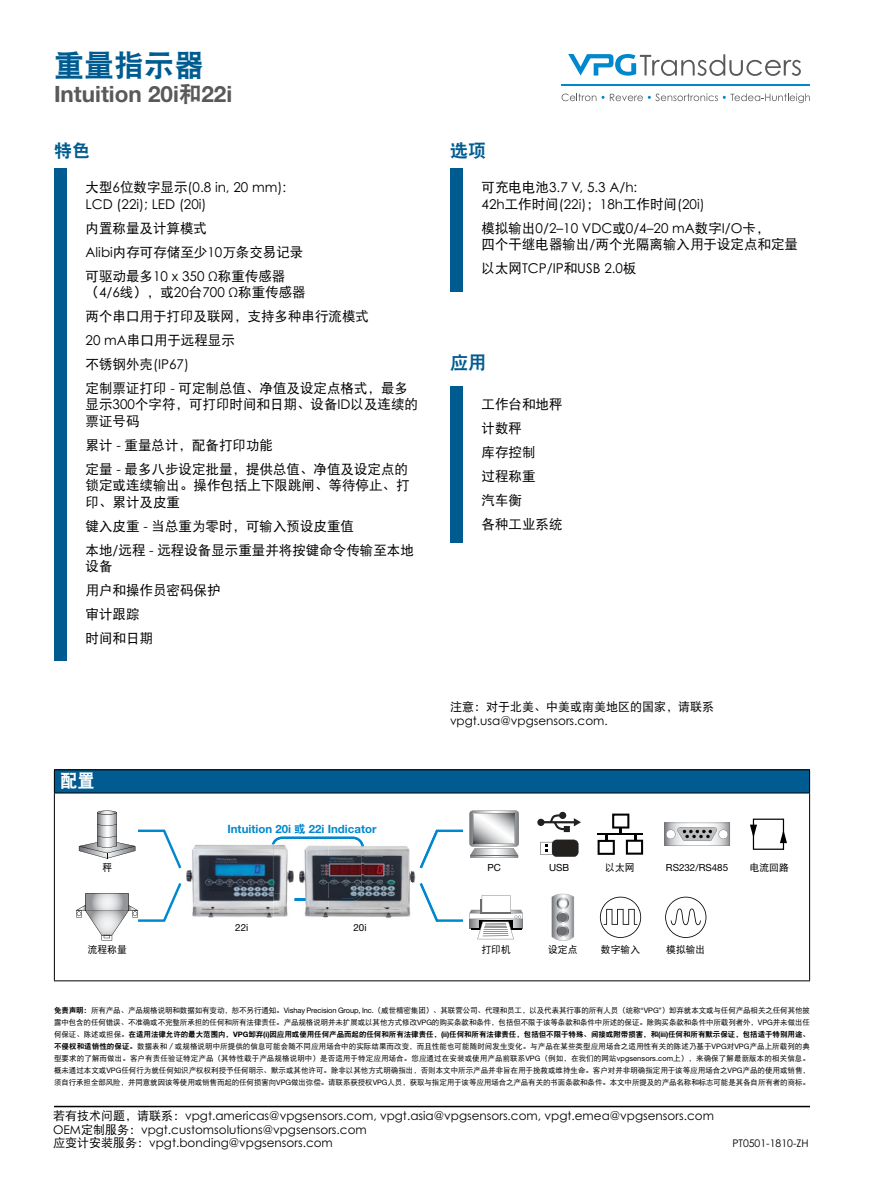
<style>
.page{position:relative;width:891px;height:1188px;background:#fff}
.page>*{position:absolute;margin:0;border:0;box-sizing:border-box;transform-origin:0 0}
.PT_Back_Header{font:30px "DF Hei GB W9";color:#005c90}
.PT_Back-Subheader{font:700 22.5px "Helvetica Neue LT Std";color:#58595b}
.PT-bullet-header{font:18px "DF Hei GB W9";color:#005c90}
.PT_Table_TopHeader{font:18px "DF Hei GB W9";color:#fff;scale:.95 1}
.PT-back-bullet-point{font:13.5px/16.5px "DF Hei GB W5";color:#000}
.PT-back-bullet-point-2{font:13.5px/16.5px "Century Gothic Pro";color:#000}
.PT_Back_Contact_Emai{font:12px/13.5px "Century Gothic Pro";color:#000}
.PT-body{font:12px/14.4px "Century Gothic Pro";color:#000}
.t1{font:700 11.4px "Helvetica Neue LT Std";color:#0088ce}
.project-number{font:10.5px "Century Gothic Pro";color:#000}
.t2{font:9.75px "DF Hei GB W5 GBK EUC H";color:#000}
.t3{font:9.75px "Helvetica Neue LT Std";color:#000}
.Disclaimer{font:7.5px/12px "DF Hei GB W5";letter-spacing:-.01em;color:#000;text-align:justify}
.s1{font-family:"DF Hei GB W9";font-weight:400}
.s2{font-family:"DF Hei GB W5"}
.s3{font-family:"Century Gothic Pro"}
.s4{font-family:"DF Hei GB W9 GBK EUC H";font-weight:400}
.s5{font-family:"DF Hei GB W9"}
.s6{font-family:"Helvetica Neue LT Std"}
.s7{font-family:"Helvetica Neue LT Std";font-weight:700}
</style>
<div class="page">
<div style="left:54px;top:169px;width:13px;height:492px;background:#005c90"></div>
<div style="left:450px;top:169px;width:13px;height:123px;background:#005c90"></div>
<div style="left:450px;top:386px;width:13px;height:156px;background:#005c90"></div>
<div style="left:54px;top:770px;width:756px;height:23px;background:#005c90"></div>
<hr style="left:809px;top:793px;width:1px;height:187px;background:#000">
<svg style="left:809px;top:770px;width:1px;height:23px"></svg>
<hr style="left:54px;top:793px;width:1px;height:187px;background:#000">
<hr style="left:54px;top:769px;width:756px;height:1px;background:#000">
<svg style="left:54px;top:770px;width:1px;height:23px"></svg>
<hr style="left:54px;top:793px;width:756px;height:1px;background:#000">
<hr style="left:54px;top:980px;width:756px;height:1px;background:#000">
<hr style="left:54px;top:1106px;width:756px;height:1px;background:#000">
<svg style="left:568px;top:54px;width:233px;height:22px"></svg>
<svg style="left:562px;top:94px;width:34px;height:7px"></svg>
<svg style="left:602px;top:93px;width:208px;height:10px"></svg>
<hr style="left:562px;top:84px;width:248px;height:1px;background:#0088ce">
<svg style="left:469px;top:811px;width:50px;height:47px"></svg>
<hr style="left:470px;top:855px;width:48px;height:1px;background:#6d6e71">
<svg style="left:537px;top:812px;width:44px;height:20px"></svg>
<svg style="left:541px;top:840px;width:37px;height:17px"></svg>
<svg style="left:664px;top:823px;width:66px;height:23px"></svg>
<hr style="left:597px;top:833px;width:46px;height:2px;background:#010101">
<svg style="left:598px;top:814px;width:45px;height:41px"></svg>
<svg style="left:750px;top:819px;width:37px;height:31px"></svg>
<svg style="left:469px;top:895px;width:54px;height:44px"></svg>
<svg style="left:600px;top:897px;width:41px;height:41px"></svg>
<svg style="left:665px;top:897px;width:41px;height:41px"></svg>
<svg style="left:552px;top:894px;width:22px;height:47px"></svg>
<svg style="left:79px;top:811px;width:102px;height:57px"></svg>
<svg style="left:76px;top:883px;width:105px;height:57px"></svg>
<svg style="left:439px;top:830px;width:24px;height:2px"></svg>
<svg style="left:439px;top:919px;width:24px;height:3px"></svg>
<img style="left:186px;top:844px;width:108px;height:74px">
<img style="left:274px;top:836px;width:136px;height:20px">
<img style="left:299px;top:856px;width:123px;height:53px">
<img style="left:274px;top:909px;width:137px;height:9px">
<img style="left:420px;top:830px;width:19px;height:38px">
<img style="left:420px;top:883px;width:19px;height:39px">
<img style="left:274px;top:837px;width:45px;height:7px">
<img style="left:319px;top:837px;width:45px;height:21px">
<img style="left:341px;top:858px;width:23px;height:43px">
<img style="left:294px;top:898px;width:47px;height:3px">
<p class="PT_Back_Header" style="left:54px;top:49px;width:151px">重量指示器</p>
<p class="PT_Back-Subheader" style="left:54px;top:80px;width:180px">Intuition 20i<span class="s1">和</span>22i</p>
<p class="PT-bullet-header" style="left:54px;top:141px;width:37px">特色</p>
<p class="PT-back-bullet-point-2" style="left:86px;top:179px;width:202px"><span class="s2">大型</span>6<span class="s2">位数字显示</span>(0.8 in, 20 mm):<br>LCD (22i); LED (20i)</p>
<p class="PT-back-bullet-point" style="left:86px;top:219px;width:123px">内置称量及计算模式</p>
<p class="PT-back-bullet-point" style="left:86px;top:243px;width:219px"><span class="s3">Alibi</span>内存可存储至少<span class="s3">10</span>万条交易记录</p>
<p class="PT-back-bullet-point" style="left:86px;top:267px;width:222px">可驱动最多<span class="s3">10 x 350 Ω</span>称重传感器（<span class="s3">4/6</span>线），或<span class="s3">20</span>台<span class="s3">700 Ω</span>称重传感器</p>
<p class="PT-back-bullet-point" style="left:86px;top:308px;width:285px">两个串口用于打印及联网，支持多种串行流模式</p>
<p class="PT-back-bullet-point" style="left:86px;top:332px;width:151px"><span class="s3">20 mA</span>串口用于远程显示</p>
<p class="PT-back-bullet-point-2" style="left:86px;top:356px;width:105px"><span class="s2">不锈钢外壳</span>(IP67)</p>
<p class="PT-back-bullet-point" style="left:86px;top:379px;width:334px">定制票证打印 <span class="s3">-</span> 可定制总值、净值及设定点格式，最多显示<span class="s3">300</span>个字符，可打印时间和日期、设备<span class="s3">ID</span>以及连续的票证号码</p>
<p class="PT-back-bullet-point" style="left:86px;top:436px;width:189px">累计 <span class="s3">-</span> 重量总计，配备打印功能</p>
<p class="PT-back-bullet-point" style="left:86px;top:460px;width:325px;text-align:justify">定量 <span class="s3">-</span> 最多八步设定批量，提供总值、净值及设定点的锁定或连续输出。操作包括上下限跳闸、等待停止、打印、累计及皮重</p>
<p class="PT-back-bullet-point" style="left:86px;top:517px;width:270px">键入皮重 <span class="s3">-</span> 当总重为零时，可输入预设皮重值</p>
<p class="PT-back-bullet-point" style="left:86px;top:541px;width:330px">本地<span class="s3">/</span>远程 <span class="s3">-</span> 远程设备显示重量并将按键命令传输至本地设备</p>
<p class="PT-back-bullet-point" style="left:86px;top:582px;width:137px">用户和操作员密码保护</p>
<p class="PT-back-bullet-point" style="left:86px;top:606px;width:56px">审计跟踪</p>
<p class="PT-back-bullet-point" style="left:86px;top:630px;width:69px">时间和日期</p>
<p class="PT_Table_TopHeader" style="left:60px;top:771px;width:37px">配置</p>
<p class="t2" style="left:102px;top:863px;width:11px">秤</p>
<p class="t2" style="left:88px;top:945px;width:41px">流程称量</p>
<p class="t1" style="left:227px;top:822px;width:151px">Intuition 20i <span class="s4">或</span> 22i Indicator</p>
<p class="t3" style="left:235px;top:922px;width:15px">22i</p>
<p class="t3" style="left:354px;top:922px;width:15px">20i</p>
<p class="PT-bullet-header" style="left:450px;top:141px;width:37px">选项</p>
<p class="PT-back-bullet-point-2" style="left:482px;top:179px;width:225px"><span class="s2">可充电电池</span>3.7 V, 5.3 A/h:<br>42h<span class="s2">工作时间</span>(22i)<span class="s2">；</span>18h<span class="s2">工作时间</span>(20i)</p>
<p class="PT-back-bullet-point" style="left:482px;top:219px;width:318px">模拟输出<span class="s3">0/2–10 VDC</span>或<span class="s3">0/4–20 mA</span>数字<span class="s3">I/O</span>卡，<br>四个干继电器输出<span class="s3">/</span>两个光隔离输入用于设定点和定量</p>
<p class="PT-back-bullet-point-2" style="left:482px;top:260px;width:156px"><span class="s2">以太网</span>TCP/IP<span class="s2">和</span>USB 2.0<span class="s2">板</span></p>
<p class="PT-bullet-header" style="left:450px;top:353px;width:37px">应用</p>
<p class="PT-back-bullet-point" style="left:482px;top:396px;width:82px">工作台和地秤</p>
<p class="PT-back-bullet-point" style="left:482px;top:420px;width:42px">计数秤</p>
<p class="PT-back-bullet-point" style="left:482px;top:444px;width:55px">库存控制</p>
<p class="PT-back-bullet-point" style="left:482px;top:468px;width:55px">过程称重</p>
<p class="PT-back-bullet-point" style="left:482px;top:492px;width:42px">汽车衡</p>
<p class="PT-back-bullet-point" style="left:482px;top:516px;width:82px">各种工业系统</p>
<p class="PT-body" style="left:450px;top:699px;width:265px"><span class="s2">注意：对于北美、中美或南美地区的国家，请联系</span>vpgt.usa@vpgsensors.com.</p>
<p class="t3" style="left:487px;top:862px;width:15px">PC</p>
<p class="t3" style="left:549px;top:862px;width:22px">USB</p>
<p class="t2" style="left:605px;top:863px;width:31px">以太网</p>
<p class="t3" style="left:666px;top:862px;width:64px">RS232/RS485</p>
<p class="t2" style="left:750px;top:863px;width:41px">电流回路</p>
<p class="t2" style="left:481px;top:945px;width:31px">打印机</p>
<p class="t2" style="left:548px;top:945px;width:31px">设定点</p>
<p class="t2" style="left:601px;top:945px;width:41px">数字输入</p>
<p class="t2" style="left:666px;top:945px;width:41px">模拟输出</p>
<p class="Disclaimer" style="left:54px;top:1004px;width:758px"><span class="s5">免责声明：</span>所有产品、产品规格说明和数据如有变动，恕不另行通知。<span class="s6">Vishay Precision Group, Inc.</span>（威世精密集团）、其联营公司、代理和员工，以及代表其行事的所有人员（统称<span class="s6">“VPG”</span>）卸弃就本文或与任何产品相关之任何其他披露中包含的任何错误、不准确或不完整所承担的任何和所有法律责任。产品规格说明并未扩展或以其他方式修改<span class="s6">VPG</span>的购买条款和条件，包括但不限于该等条款和条件中所述的保证。除购买条款和条件中所载列者外，<span class="s6">VPG</span>并未做出任何保证、陈述或担保。<span class="s5">在适用法律允许的最大范围内，</span><span class="s7">VPG</span><span class="s5">卸弃</span><span class="s7">(i)</span><span class="s5">因应用或使用任何产品而起的任何和所有法律责任，</span><span class="s7">(ii)</span><span class="s5">任何和所有法律责任，包括但不限于特殊、间接或附带损害，和</span><span class="s7">(iii)</span><span class="s5">任何和所有默示保证，包括适于特别用途、不侵权和适销性的保证。</span>数据表和／或规格说明中所提供的信息可能会随不同应用场合中的实际结果而改变，而且性能也可能随时间发生变化。与产品在某些类型应用场合之适用性有关的陈述乃基于<span class="s6">VPG</span>对<span class="s6">VPG</span>产品上所载列的典型要求的了解而做出。客户有责任验证特定产品（其特性载于产品规格说明中）是否适用于特定应用场合。您应通过在安装或使用产品前联系<span class="s6">VPG</span>（例如，在我们的网站<span class="s6">vpgsensors.com</span>上），来确保了解最新版本的相关信息。概未通过本文或<span class="s6">VPG</span>任何行为就任何知识产权权利授予任何明示、默示或其他许可。除非以其他方式明确指出，否则本文中所示产品并非旨在用于挽救或维持生命。客户对并非明确指定用于该等应用场合之<span class="s6">VPG</span>产品的使用或销售，须自行承担全部风险，并同意就因该等使用或销售而起的任何损害向<span class="s6">VPG</span>做出弥偿。请联系获授权<span class="s6">VPG</span>人员，获取与指定用于该等应用场合之产品有关的书面条款和条件。本文中所提及的产品名称和标志可能是其各自所有者的商标。</p>
<p class="PT_Back_Contact_Emai" style="left:53px;top:1109px;width:662px"><span class="s2">若有技术问题，请联系：</span>vpgt.americas@vpgsensors.com, vpgt.asia@vpgsensors.com, vpgt.emea@vpgsensors.com<br>OEM<span class="s2">定制服务：</span>vpgt.customsolutions@vpgsensors.com<br><span class="s2">应变计安装服务：</span>vpgt.bonding@vpgsensors.com</p>
<p class="project-number" style="left:732px;top:1137px;width:78px">PT0501-1810-ZH</p>
</div>
